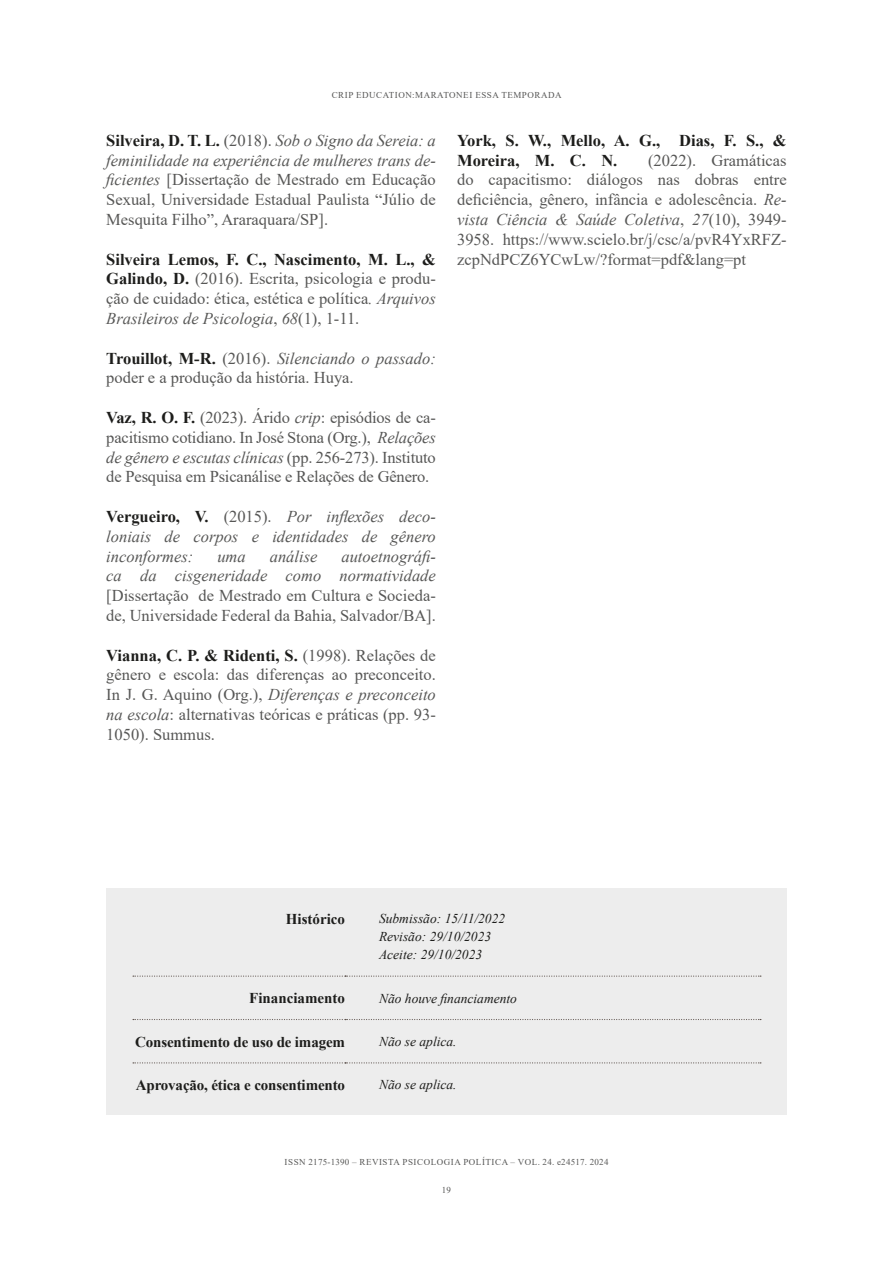
<style>
.page{position:relative;width:893px;height:1263px;background:#fff}
.page>*{position:absolute;margin:0;border:0;box-sizing:border-box;transform-origin:0 0}
.t1{font:16.5px/19.8px "Times New Roman";color:#575756;text-align:justify}
.t2{font:italic 16.5px/19.8px "Times New Roman";color:#575756;text-align:justify}
.t3{font:700 16.5px/19.8px "Times New Roman";color:#1d1d1b}
.t4{font:700 15px "Times New Roman";letter-spacing:-.01em;color:#1d1d1b}
.t5{font:italic 13.5px/18px "Times New Roman";color:#1d1d1b}
.t6{font:9px "Times New Roman";letter-spacing:.06em;color:#575756}
.s1{font-weight:700;color:#1d1d1b}
.s2{font-style:italic}
.s3{font-weight:700;font-style:normal;color:#1d1d1b}
.s4{font-style:normal}
</style>
<div class="page">
<div style="left:106px;top:888px;width:681px;height:227px;background:#ededed"></div>
<svg style="left:133px;top:975px;width:628px;height:2px"></svg>
<svg style="left:133px;top:1019px;width:628px;height:1px"></svg>
<svg style="left:133px;top:1062px;width:628px;height:1px"></svg>
<p class="t6" style="left:332px;top:88px;width:231px">CRIP EDUCATION:MARATONEI ESSA TEMPORADA</p>
<p class="t1" style="left:106px;top:130px;width:331px"><span class="s1">Silveira, D. T. L.</span> (2018). <span class="s2">Sob o Signo da Sereia: a feminilidade na experiência de mulheres trans de&shy;ficientes</span> [Dissertação de Mestrado em Educação Sexual, Universidade Estadual Paulista “Júlio de Mesquita Filho”, Araraquara/SP].</p>
<p class="t1" style="left:106px;top:249px;width:331px"><span class="s1">Silveira Lemos, F. C., Nascimento, M. L., &amp; Galindo, D.</span> (2016). Escrita, psicologia e produ&shy;ção de cuidado: ética, estética e política<span class="s2">. Arquivos Brasileiros de Psicologia</span>, <span class="s2">68</span>(1), 1-11.</p>
<p class="t1" style="left:106px;top:348px;width:331px"><span class="s1">Trouillot, M-R.</span> (2016). <span class="s2">Silenciando o passado: </span>poder e a produção da história. Huya.</p>
<p class="t1" style="left:106px;top:407px;width:331px"><span class="s1">Vaz, R. O. F.</span> (2023). Árido <span class="s2">crip</span>: episódios de ca&shy;pacitismo cotidiano. In José Stona (Org.), <span class="s2">Relações de gênero e escutas clínicas</span> (pp. 256-273). Instituto de Pesquisa em Psicanálise e Relações de Gênero.</p>
<p class="t2" style="left:106px;top:506px;width:331px"><span class="s3">Vergueiro, V.</span> <span class="s4">(2015).</span> Por inflexões deco&shy;loniais de corpos e identidades de gênero inconformes:</p>
<p class="t2" style="left:106px;top:546px;width:331px;text-align:right">autoetnográfi-<br>ca da cisgeneridade como normatividade</p>
<p class="t1" style="left:106px;top:585px;width:331px">[Dissertação de Mestrado em Cultura e Socieda&shy;de, Universidade Federal da Bahia, Salvador/BA].</p>
<p class="t1" style="left:106px;top:645px;width:331px"><span class="s1">Vianna, C. P. &amp; Ridenti, S.</span> (1998). Relações de gênero e escola: das diferenças ao preconceito.<br>In J. G. Aquino (Org.), <span class="s2">Diferenças e preconceito na escola</span>: alternativas teóricas e práticas (pp. 93- 1050). Summus.</p>
<p class="t2" style="left:217px;top:546px;width:30px">uma</p>
<p class="t2" style="left:270px;top:546px;width:49px">análise</p>
<p class="t3" style="left:457px;top:130px;width:331px">York, S. W., Mello, A. G., Dias, F. S., &amp;<br>Moreira, M. C. N.</p>
<p class="t1" style="left:457px;top:150px;width:331px;text-indent:191px">(2022). Gramáticas do capacitismo: diálogos nas dobras entre deficiência, gênero, infância e adolescência. <span class="s2">Re&shy;vista Ciência &amp; Saúde Coletiva</span>, <span class="s2">27</span>(10), 3949- 3958. https://www.scielo.br/j/csc/a/pvR4YxRFZ&shy;zcpNdPCZ6YCwLw/?format=pdf&amp;lang=pt</p>
<p class="t4" style="left:286px;top:908px;width:61px">Histórico</p>
<p class="t5" style="left:379px;top:909px;width:128px">Submissão: 15/11/2022<br>Revisão: 29/10/2023<br>Aceite: 29/10/2023</p>
<p class="t4" style="left:249px;top:987px;width:97px">Financiamento</p>
<p class="t5" style="left:379px;top:989px;width:139px">Não houve financiamento</p>
<p class="t4" style="left:135px;top:1031px;width:211px">Consentimento de uso de imagem</p>
<p class="t5" style="left:379px;top:1032px;width:79px">Não se aplica.</p>
<p class="t4" style="left:136px;top:1074px;width:211px">Aprovação, ética e consentimento</p>
<p class="t5" style="left:379px;top:1075px;width:79px">Não se aplica.</p>
<p class="t6" style="left:285px;top:1156px;width:325px">ISSN 2175-1390 – REVISTA PSICOLOGIA POLÍTICA – VOL. 24. e24517. 2024</p>
<p class="t6" style="left:442px;top:1184px;width:11px">19</p>
</div>
